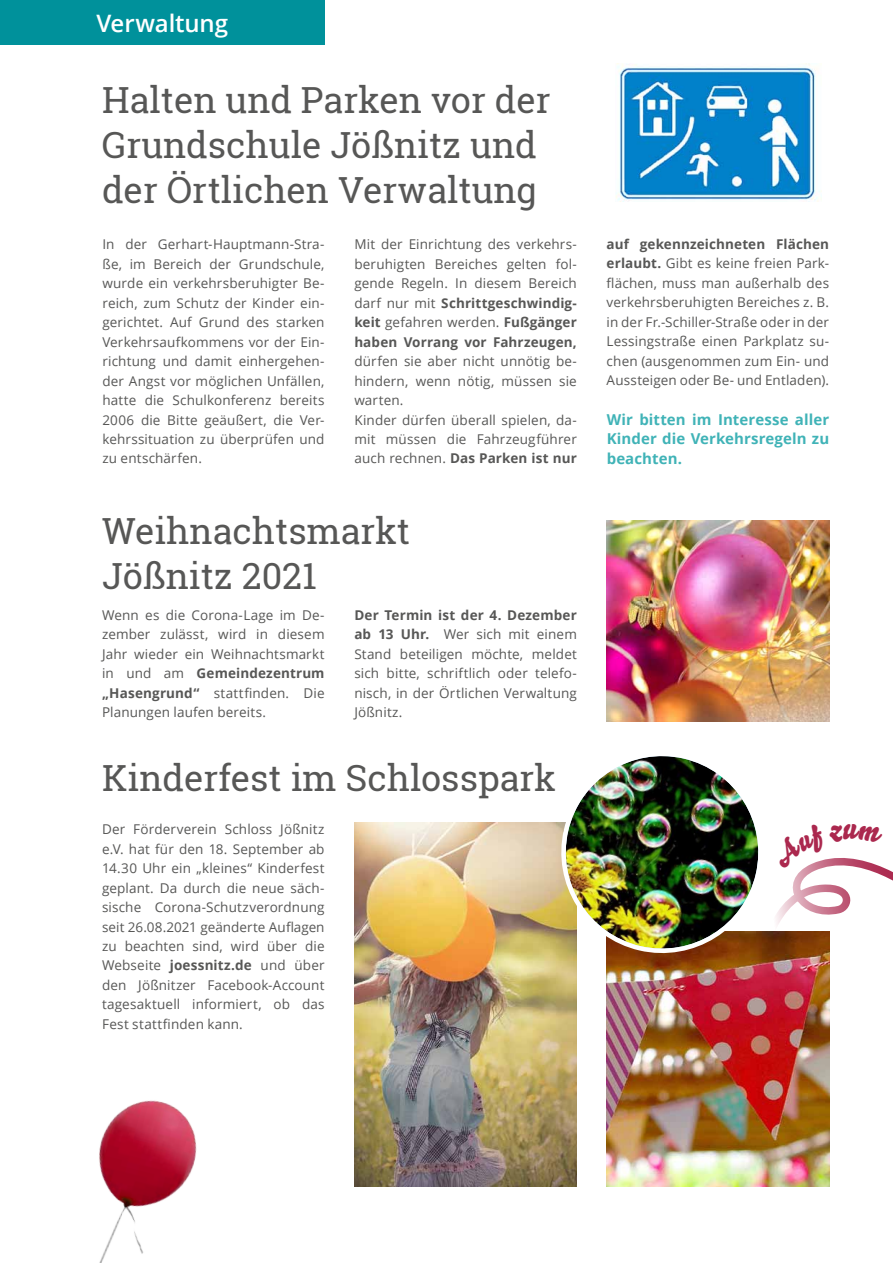
<style>
.page{position:relative;width:893px;height:1263px;background:#fff}
.page>*{position:absolute;margin:0;border:0;box-sizing:border-box;transform-origin:0 0}
.t1{font:36px/45px "Roboto Slab";color:#575756}
.t2{font:600 24px "Open Sans";letter-spacing:-.005em;color:#fff}
.t3{font:700 15px/19.5px "Open Sans";letter-spacing:.005em;color:#40b3b7;text-align:justify}
.t4{font:13.5px/19.5px "Open Sans";letter-spacing:.01em;color:#575756;text-align:justify}
.s1{font-weight:700}
</style>
<div class="page">
<div style="left:0;top:0;width:325px;height:45px;background:#00919b"></div>
<img style="left:607px;top:521px;width:222px;height:200px">
<img style="left:607px;top:960px;width:222px;height:226px">
<img style="left:354px;top:823px;width:223px;height:363px">
<img style="left:616px;top:64px;width:206px;height:137px">
<img style="left:548px;top:756px;width:206px;height:204px">
<img style="left:99px;top:1100px;width:98px;height:163px">
<svg style="left:753px;top:823px;width:140px;height:149px"></svg>
<h2 class="t2" style="left:96px;top:7px;width:133px">Verwaltung</h2>
<h1 class="t1" style="left:102px;top:77px;width:450px">Halten und Parken vor der<br>Grundschule Jößnitz und der Örtlichen Verwaltung</h1>
<p class="t4" style="left:102px;top:234px;width:224px">In der Gerhart-Hauptmann-Stra&shy;ße, im Bereich der Grundschule, wurde ein verkehrsberuhigter Be&shy;reich, zum Schutz der Kinder ein&shy;gerichtet. Auf Grund des starken Verkehrsaufkommens vor der Ein&shy;richtung und damit einhergehen&shy;der Angst vor möglichen Unfällen, hatte die Schulkonferenz bereits 2006 die Bitte geäußert, die Ver&shy;kehrssituation zu überprüfen und zu entschärfen.</p>
<p class="t4" style="left:354px;top:234px;width:224px">Mit der Einrichtung des verkehrs&shy;beruhigten Bereiches gelten fol&shy;gende Regeln. In diesem Bereich darf nur mit <span class="s1">Schrittgeschwindig&shy;keit</span> gefahren werden. <span class="s1">Fußgänger haben Vorrang vor Fahrzeugen,</span></p>
<p class="t4" style="left:354px;top:351px;width:224px;text-align:left">dürfen sie aber nicht unnötig be&shy;hindern, wenn nötig, müssen sie warten.<br>Kinder dürfen überall spielen, da&shy;mit müssen die Fahrzeugführer auch rechnen. <span class="s1">Das Parken ist nur</span></p>
<h1 class="t1" style="left:102px;top:508px;width:310px">Weihnachtsmarkt<br>Jößnitz 2021</h1>
<p class="t4" style="left:102px;top:604px;width:224px">Wenn es die Corona-Lage im De&shy;zember zulässt, wird in diesem Jahr wieder ein Weihnachtsmarkt in und am <span class="s1">Gemeindezentrum „Hasengrund“</span> stattfinden. Die Planungen laufen bereits.</p>
<p class="t4" style="left:354px;top:605px;width:224px"><span class="s1">Der Termin ist der 4. Dezember ab 13 Uhr.</span> Wer sich mit einem Stand beteiligen möchte, meldet sich bitte, schriftlich oder telefo&shy;nisch, in der Örtlichen Verwaltung Jößnitz.</p>
<h1 class="t1" style="left:102px;top:755px;width:455px">Kinderfest im Schlosspark</h1>
<p class="t4" style="left:102px;top:819px;width:224px">Der Förderverein Schloss Jößnitz e.V. hat für den 18. September ab 14.30 Uhr ein „kleines“ Kinderfest geplant. Da durch die neue säch&shy;sische Corona-Schutzverordnung seit 26.08.2021 geänderte Auflagen zu beachten sind, wird über die Webseite <span class="s1">joessnitz.de</span> und über den Jößnitzer Facebook-Account tagesaktuell informiert, ob das Fest stattfinden kann.</p>
<p class="t4" style="left:607px;top:234px;width:224px"><span class="s1">auf gekennzeichneten Flächen erlaubt.</span> Gibt es keine freien Park&shy;flächen, muss man außerhalb des verkehrsberuhigten Bereiches z. B. in der Fr.-Schiller-Straße oder in der Lessingstraße einen Parkplatz su&shy;chen (ausgenommen zum Ein- und Aussteigen oder Be- und Entladen).</p>
<p class="t3" style="left:607px;top:409px;width:224px">Wir bitten im Interesse aller Kinder die Verkehrsregeln zu beachten.</p>
</div>
